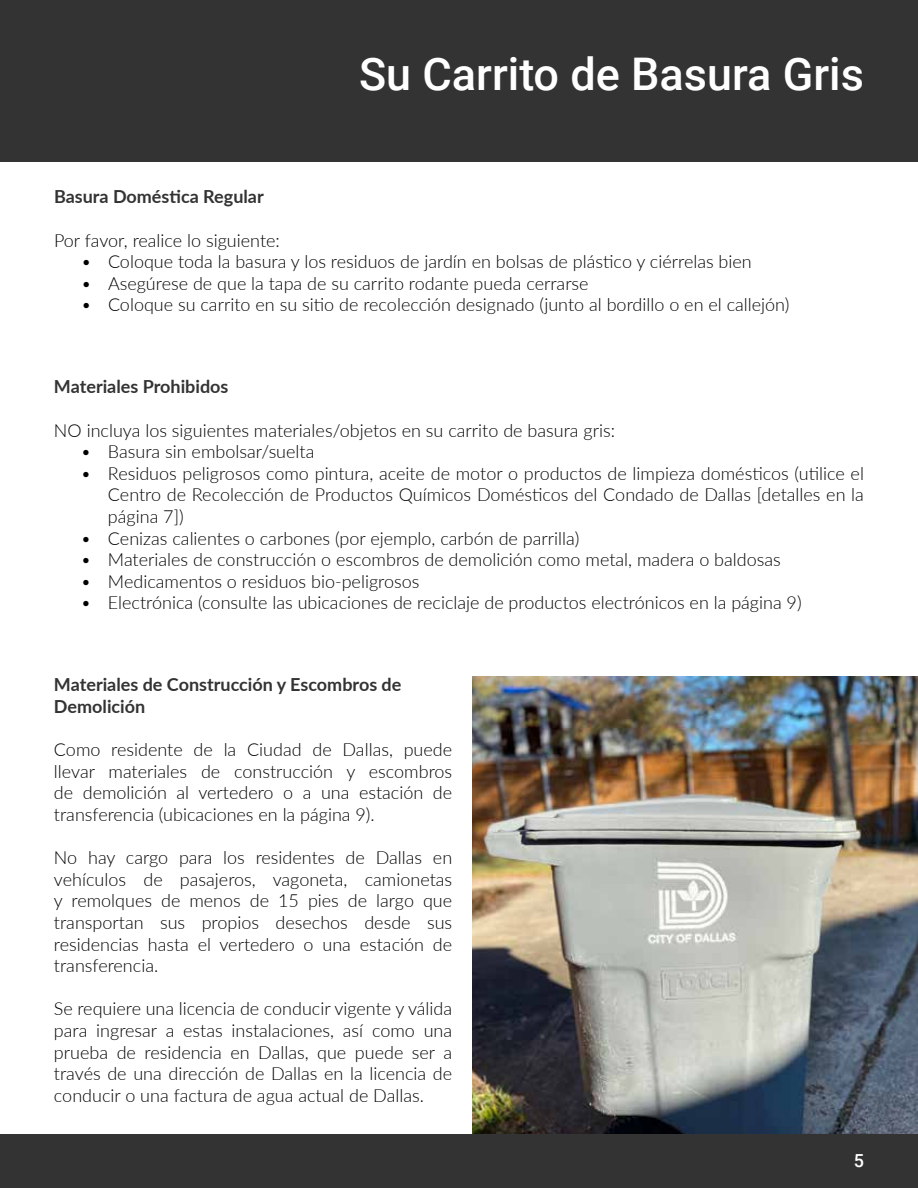
<style>
.page{position:relative;width:918px;height:1188px;background:#fff}
.page>*{position:absolute;margin:0;border:0;box-sizing:border-box;transform-origin:0 0}
.t1{font:500 45px "Roboto";color:#fff}
.t2{font:300 18px/21.6px "Lato";color:#000;text-align:justify}
.t3{font:700 18px/21.6px "Lato";color:#333}
.t4{font:500 18px "Roboto";color:#fff}
</style>
<div class="page">
<img style="left:472px;top:677px;width:446px;height:457px">
<div style="left:0;top:0;width:918px;height:162px;background:#333"></div>
<div style="left:0;top:1134px;width:918px;height:54px;background:#333"></div>
<h1 class="t1" style="left:359px;top:43px;width:506px">Su Carrito de Basura Gris</h1>
<p class="t3" style="left:54px;top:185px;width:211px">Basura Doméstica Regular</p>
<p class="t2" style="left:54px;top:229px;width:227px">Por favor, realice lo siguiente:</p>
<p class="t2" style="left:81px;top:250px;width:672px">• Coloque toda la basura y los residuos de jardín en bolsas de plástico y ciérrelas bien</p>
<p class="t2" style="left:81px;top:272px;width:509px">• Asegúrese de que la tapa de su carrito rodante pueda cerrarse</p>
<p class="t2" style="left:81px;top:294px;width:710px">• Coloque su carrito en su sitio de recolección designado (junto al bordillo o en el callejón)</p>
<p class="t3" style="left:54px;top:375px;width:176px">Materiales Prohibidos</p>
<p class="t2" style="left:54px;top:419px;width:563px">NO incluya los siguientes materiales/objetos en su carrito de basura gris:</p>
<p class="t2" style="left:81px;top:440px;width:235px">• Basura sin embolsar/suelta</p>
<p class="t2" style="left:108px;top:462px;width:757px;text-indent:-27px">• Residuos peligrosos como pintura, aceite de motor o productos de limpieza domésticos (utilice el Centro de Recolección de Productos Químicos Domésticos del Condado de Dallas [detalles en la página 7])</p>
<p class="t2" style="left:81px;top:527px;width:500px">• Cenizas calientes o carbones (por ejemplo, carbón de parrilla)</p>
<p class="t2" style="left:81px;top:548px;width:701px">• Materiales de construcción o escombros de demolición como metal, madera o baldosas</p>
<p class="t2" style="left:81px;top:570px;width:340px">• Medicamentos o residuos bio-peligrosos</p>
<p class="t2" style="left:81px;top:592px;width:722px">• Electrónica (consulte las ubicaciones de reciclaje de productos electrónicos en la página 9)</p>
<p class="t3" style="left:54px;top:673px;width:349px">Materiales de Construcción y Escombros de<br>Demolición</p>
<p class="t2" style="left:54px;top:738px;width:400px">Como residente de la Ciudad de Dallas, puede llevar materiales de construcción y escombros de demolición al vertedero o a una estación de transferencia (ubicaciones en la página 9).</p>
<p class="t2" style="left:54px;top:846px;width:400px">No hay cargo para los residentes de Dallas en vehículos de pasajeros, vagoneta, camionetas y remolques de menos de 15 pies de largo que transportan sus propios desechos desde sus residencias hasta el vertedero o una estación de transferencia.</p>
<p class="t2" style="left:54px;top:998px;width:400px">Se requiere una licencia de conducir vigente y válida para ingresar a estas instalaciones, así como una prueba de residencia en Dallas, que puede ser a través de una dirección de Dallas en la licencia de conducir o una factura de agua actual de Dallas.</p>
<p class="t4" style="left:854px;top:1148px;width:12px">5</p>
</div>
